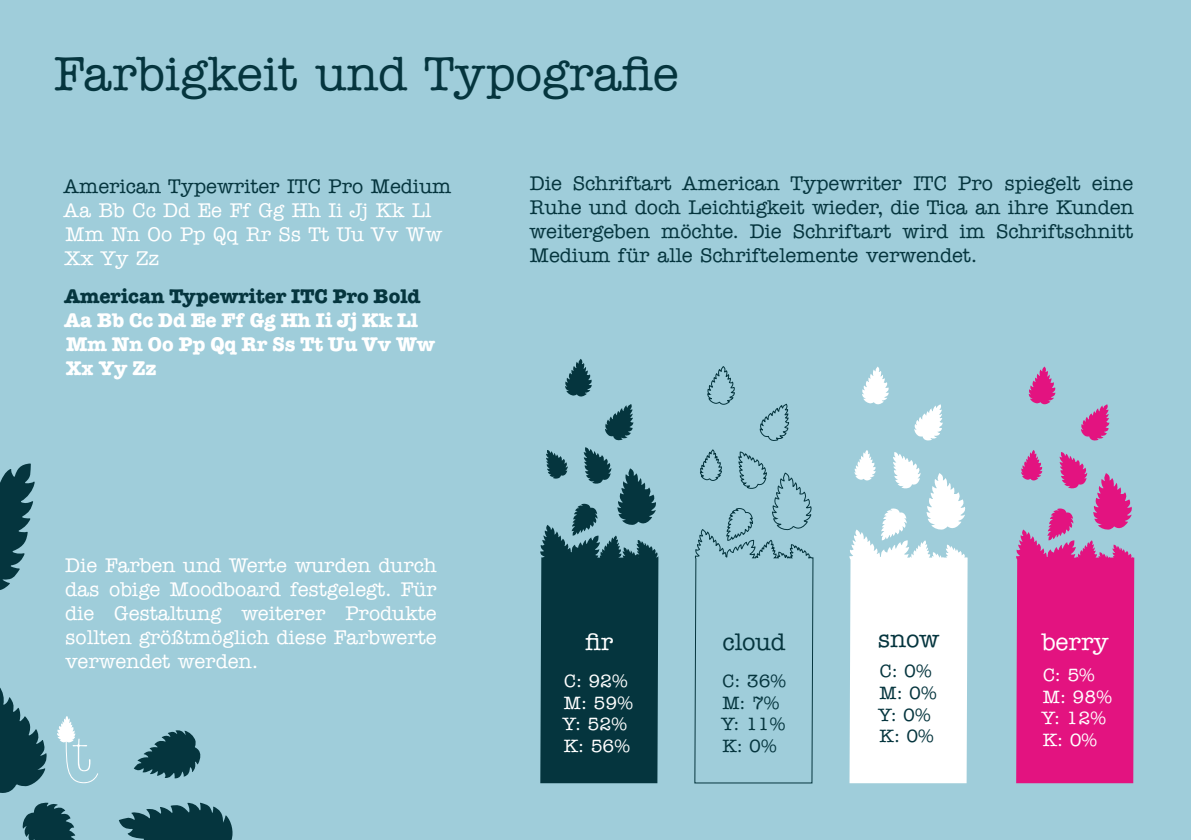
<style>
.page{position:relative;width:1191px;height:840px;background:#fff}
.page>*{position:absolute;margin:0;border:0;box-sizing:border-box;transform-origin:0 0}
.t1{font:500 48px "American Typewriter ITC Pro";color:#05353e}
.t2{font:500 24px "American Typewriter ITC Pro";color:#05353e}
.t3{font:500 24px "American Typewriter ITC Pro";color:#fff}
.t4{font:500 20px/24px "American Typewriter ITC Pro";color:#05353e;text-align:justify}
.t5{font:500 20px/24px "American Typewriter ITC Pro";color:#fff}
.t6{font:700 20px/24px "American Typewriter ITC Pro";color:#fff}
.t7{font:700 20px "American Typewriter ITC Pro";color:#05353e}
.t8{font:500 18px/21.6px "American Typewriter ITC Pro";color:#fff}
.t9{font:500 18px/21.6px "American Typewriter ITC Pro";color:#05353e}
</style>
<div class="page">
<div style="left:0;top:0;width:1191px;height:839px;background:#9fcdda"></div>
<svg style="left:119px;top:802px;width:115px;height:37px;background:#31616b"></svg>
<svg style="left:22px;top:801px;width:57px;height:38px;background:#3b6a74"></svg>
<svg style="left:0;top:678px;width:47px;height:116px;background:#497883"></svg>
<svg style="left:134px;top:729px;width:67px;height:49px;background:#43727d"></svg>
<svg style="left:0;top:463px;width:35px;height:136px;background:#46757f"></svg>
<svg style="left:57px;top:715px;width:41px;height:68px;background:#aed5df"></svg>
<svg style="left:540px;top:447px;width:118px;height:335px;background:#275660"></svg>
<svg style="left:605px;top:404px;width:28px;height:36px"></svg>
<svg style="left:849px;top:449px;width:118px;height:333px"></svg>
<svg style="left:914px;top:404px;width:28px;height:37px"></svg>
<svg style="left:565px;top:358px;width:27px;height:38px"></svg>
<div style="left:694px;top:365px;width:119px;height:418px;background:#9fcdda"></div>
<svg style="left:862px;top:366px;width:27px;height:38px"></svg>
<svg style="left:1016px;top:449px;width:118px;height:333px;background:#d33d94"></svg>
<svg style="left:1081px;top:404px;width:28px;height:37px"></svg>
<svg style="left:1028px;top:366px;width:28px;height:38px"></svg>
<h1 class="t1" style="left:54px;top:44px;width:626px">Farbigkeit und Typografie</h1>
<p class="t4" style="left:64px;top:174px;width:389px">American Typewriter ITC Pro Medium</p>
<p class="t5" style="left:64px;top:198px;width:380px">Aa Bb Cc Dd Ee Ff Gg Hh Ii Jj Kk Ll<br>Mm Nn Oo Pp Qq Rr Ss Tt Uu Vv Ww<br>Xx Yy Zz</p>
<p class="t7" style="left:64px;top:284px;width:357px">American Typewriter ITC Pro Bold</p>
<p class="t6" style="left:64px;top:308px;width:372px">Aa Bb Cc Dd Ee Ff Gg Hh Ii Jj Kk Ll<br>Mm Nn Oo Pp Qq Rr Ss Tt Uu Vv Ww<br>Xx Yy Zz</p>
<p class="t5" style="left:65px;top:552px;width:373px;text-align:justify">Die Farben und Werte wurden durch das obige Moodboard festgelegt. Für die Gestaltung weiterer Produkte sollten größtmöglich diese Farbwerte verwendet werden.</p>
<p class="t4" style="left:529px;top:171px;width:605px">Die Schriftart American Typewriter ITC Pro spiegelt eine Ruhe und doch Leichtigkeit wieder, die Tica an ihre Kunden weitergeben möchte. Die Schriftart wird im Schriftschnitt Medium für alle Schriftelemente verwendet.</p>
<p class="t3" style="left:585px;top:626px;width:29px">fir</p>
<p class="t8" style="left:562px;top:669px;width:72px">C: 92%<br>M: 59%<br>Y: 52%<br>K: 56%</p>
<p class="t2" style="left:722px;top:626px;width:64px">cloud</p>
<p class="t9" style="left:721px;top:669px;width:67px">C: 36%<br>M: 7%<br>Y: 11%<br>K: 0%</p>
<p class="t2" style="left:877px;top:623px;width:63px">snow</p>
<p class="t9" style="left:878px;top:660px;width:60px">C: 0%<br>M: 0%<br>Y: 0%<br>K: 0%</p>
<p class="t3" style="left:1041px;top:626px;width:68px">berry</p>
<p class="t8" style="left:1041px;top:663px;width:72px">C: 5%<br>M: 98%<br>Y: 12%<br>K: 0%</p>
</div>
